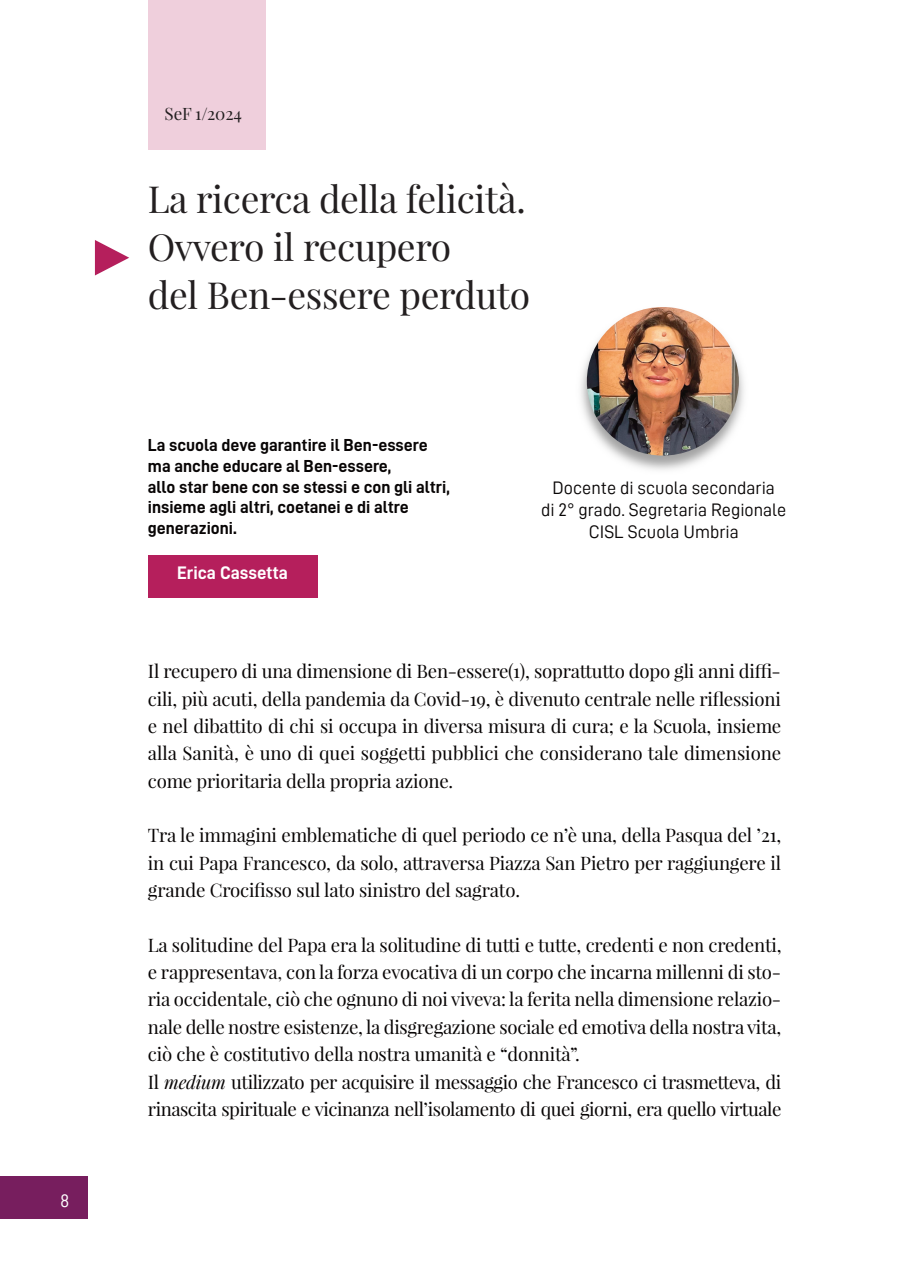
<style>
.page{position:relative;width:906px;height:1276px;background:#fff}
.page>*{position:absolute;margin:0;border:0;box-sizing:border-box;transform-origin:0 0}
.t1{font:36.3px "Playfair Display";letter-spacing:-.015em;color:#231f20}
.t2{font:18.15px/27.3px "Playfair Display";letter-spacing:-.02em;color:#080505;text-align:justify}
.t3{font:18.15px "D DIN";color:#080505}
.t4{font:18.15px "D DIN Bold";color:#fff}
.t5{font:18.15px "D DIN";color:#fff}
.t6{font:17.4px/20.9px "D DIN Bold";color:#080505}
.t7{font:16.65px "Playfair Display";letter-spacing:-.01em;color:#231f20}
.s1{color:#231f20}
.s2{font-style:italic}
</style>
<div class="page">
<div style="left:0;top:1177px;width:88px;height:42px;background:#771e5e"></div>
<div style="left:148px;top:555px;width:169px;height:42px;background:#b51f5c"></div>
<img style="left:580px;top:307px;width:164px;height:163px">
<img style="left:587px;top:307px;width:151px;height:148px;border-radius:50%">
<svg style="left:95px;top:240px;width:34px;height:35px"></svg>
<div style="left:148px;top:0;width:117px;height:150px;background:#efcfdc"></div>
<p class="t5" style="left:60px;top:1192px;width:11px">8</p>
<p class="t7" style="left:165px;top:107px;width:79px">SeF 1/2024</p>
<p class="t1" style="left:148px;top:184px;width:379px">La ricerca della felicità.</p>
<p class="t1" style="left:148px;top:232px;width:305px">Ovvero il recupero</p>
<p class="t1" style="left:148px;top:279px;width:384px">del Ben-essere perduto</p>
<p class="t6" style="left:148px;top:436px;width:281px">La scuola deve garantire il Ben-essere ma anche educare al Ben-essere,</p>
<p class="t6" style="left:148px;top:477px;width:303px">allo star bene con se stessi e con gli altri,</p>
<p class="t6" style="left:148px;top:498px;width:262px">insieme agli altri, coetanei e di altre</p>
<p class="t6" style="left:148px;top:519px;width:90px">generazioni.</p>
<p class="t4" style="left:177px;top:567px;width:112px">Erica Cassetta</p>
<p class="t3" style="left:552px;top:479px;width:224px">Docente di scuola secondaria</p>
<p class="t3" style="left:541px;top:501px;width:247px">di 2° grado. Segretaria Regionale</p>
<p class="t3" style="left:589px;top:522px;width:152px">CISL Scuola Umbria</p>
<p class="t2" style="left:148px;top:659px;width:635px">Il recupero di una dimensione di Ben-essere(1), soprattutto dopo gli anni diffi&shy;cili, più acuti, della pandemia da Covid-19, è divenuto centrale nelle riflessioni e nel dibattito di chi si occupa in diversa misura di cura; e la Scuola, insieme alla Sanità, è uno di quei soggetti pubblici che considerano tale dimensione come prioritaria della propria azione.</p>
<p class="t2" style="left:148px;top:823px;width:635px">Tra le immagini emblematiche di quel periodo ce n’è una, della Pasqua del ’21, in cui Papa Francesco, da solo, attraversa Piazza San Pietro per raggiungere il grande Crocifisso sul lato sinistro del sagrato.</p>
<p class="t2" style="left:148px;top:932px;width:635px">La solitudine del Papa era la solitudine di tutti e tutte, credenti e non credenti, e rappresentava<span class="s1">,</span> con la forza evocativa di un corpo che incarna millenni di sto&shy;ria occidentale, ciò che ognuno di noi viveva: la ferita nella dimensione relazio&shy;nale delle nostre esistenze, la disgregazione sociale ed emotiva della nostra vita, ciò che è costitutivo della nostra umanità e “donnità”.</p>
<p class="t2" style="left:148px;top:1069px;width:635px">Il <span class="s2">medium</span> utilizzato per acquisire il messaggio che Francesco ci trasmetteva, di rinascita spirituale e vicinanza nell’isolamento di quei giorni, era quello virtuale</p>
</div>
